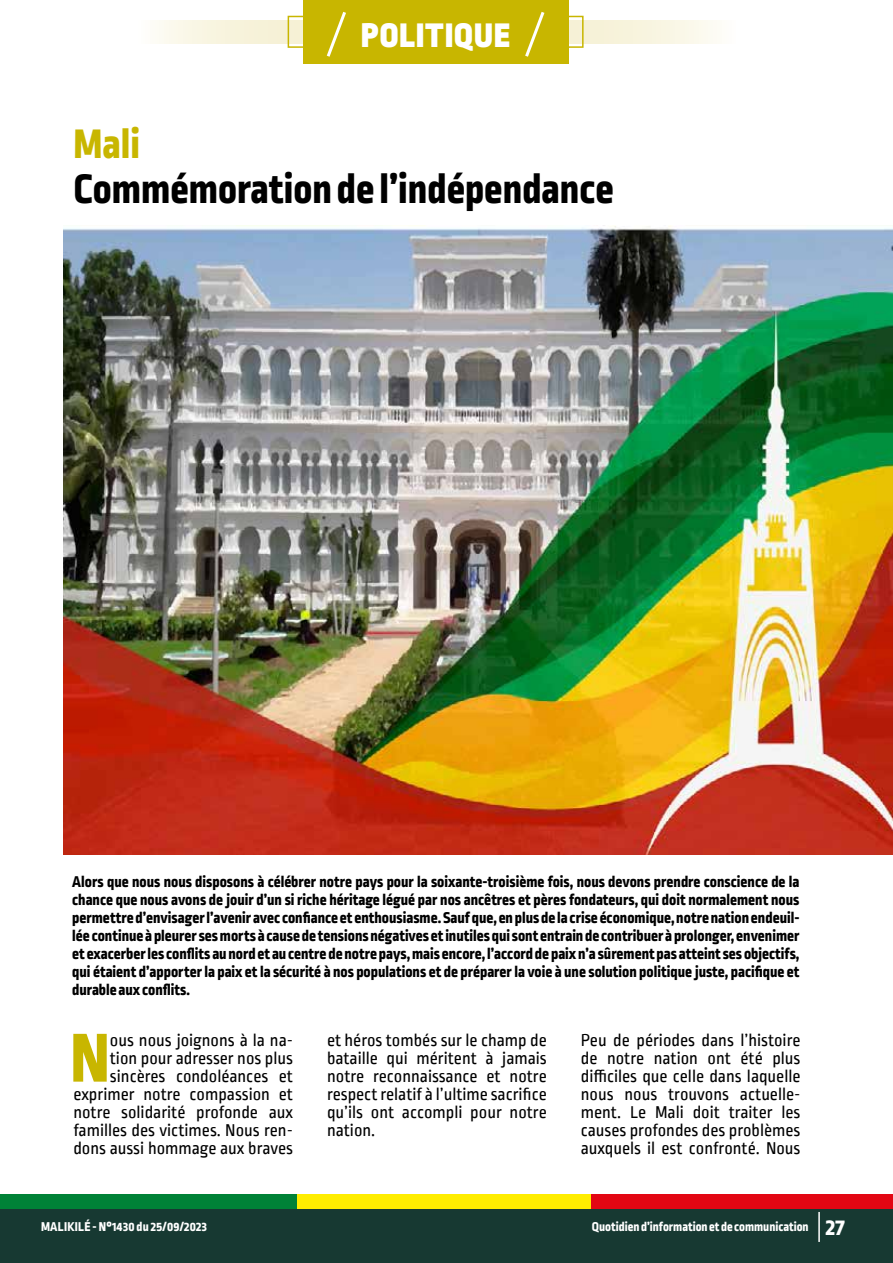
<style>
.page{position:relative;width:893px;height:1263px;background:#fff}
.page>*{position:absolute;margin:0;border:0;box-sizing:border-box;transform-origin:0 0}
.t1{font:800 72.9px "Ropa Sans Pro";color:#c8b600}
.t2{font:800 43.5px "Ropa Sans Pro";color:#000}
.t3{font:800 43.5px "Ropa Sans Pro";color:#c8b600}
.t4{font:900 36px "Ropa Sans Pro";letter-spacing:.03em;color:#fff}
.t5{font:18px/18px "Ropa Sans PTT";color:#000;text-align:justify}
.t6{font:800 16.5px/18px "Ropa Sans Pro";color:#000;text-align:justify}
.t7{font:800 13.5px "Ropa Sans Pro";color:#fff}
.t8{font:800 13.5px "Ropa Sans Pro";letter-spacing:.02em;color:#fff}
.s1{font-size:24px}
</style>
<div class="page">
<div style="left:0;top:1195px;width:297px;height:17px;background:#008237"></div>
<div style="left:297px;top:1195px;width:297px;height:17px;background:#ffed00"></div>
<div style="left:592px;top:1195px;width:301px;height:17px;background:#e30613"></div>
<div style="left:0;top:1209px;width:893px;height:54px;background:#173932"></div>
<hr style="left:818px;top:1212px;width:2px;height:30px;background:#fff">
<svg style="left:157px;top:20px;width:560px;height:23px"></svg>
<div style="left:288px;top:16px;width:296px;height:32px;border:2px solid #c8b600"></div>
<div style="left:303px;top:0;width:265px;height:64px;background:#c8b600"></div>
<svg style="left:326px;top:11px;width:20px;height:46px"></svg>
<svg style="left:525px;top:11px;width:20px;height:46px"></svg>
<img style="left:64px;top:225px;width:829px;height:630px">
<h3 class="t4" style="left:361px;top:13px;width:150px">POLITIQUE</h3>
<h2 class="t3" style="left:73px;top:119px;width:68px">Mali</h2>
<h2 class="t2" style="left:73px;top:164px;width:542px">Commémoration de l’indépendance</h2>
<p class="t6" style="left:72px;top:873px;width:729px">Alors que nous nous disposons à célébrer notre pays pour la soixante-troisième fois, nous devons prendre conscience de la chance que nous avons de jouir d’un si riche héritage légué par nos ancêtres et pères fondateurs, qui doit normalement nous permettre d’envisager l’avenir avec confiance et enthousiasme. Sauf que, en plus de la crise économique, notre nation endeuil&shy;lée continue à pleurer ses morts à cause de tensions négatives et inutiles qui sont entrain de contribuer à prolonger, envenimer et exacerber les conflits au nord et au centre de notre pays, mais encore, l’accord de paix n’a sûrement pas atteint ses objectifs, qui étaient d’apporter la paix et la sécurité à nos populations et de préparer la voie à une solution politique juste, pacifique et durable aux conflits.</p>
<p class="t5" style="left:73px;top:1032px;width:221px;text-align:right">ous nous joignons à la na-<br>tion pour adresser nos plus sincères condoléances et exprimer notre compassion et notre solidarité profonde aux familles des victimes. Nous ren&shy;dons aussi hommage aux braves</p>
<p class="t5" style="left:327px;top:1032px;width:221px">et héros tombés sur le champ de bataille qui méritent à jamais notre reconnaissance et notre respect relatif à l’ultime sacrifice qu’ils ont accompli pour notre nation.</p>
<p class="t5" style="left:581px;top:1032px;width:221px">Peu de périodes dans l’histoire de notre nation ont été plus difficiles que celle dans laquelle nous nous trouvons actuelle&shy;ment. Le Mali doit traiter les causes profondes des problèmes auxquels il est confronté. Nous</p>
<h1 class="t1" style="left:70px;top:1015px;width:41px">N</h1>
<p class="t8" style="left:41px;top:1219px;width:168px">MALIKILÉ - N°1430 du 25/09/2023</p>
<p class="t7" style="left:592px;top:1219px;width:254px">Quotidien d’information et de communication <span class="s1">27</span></p>
</div>
